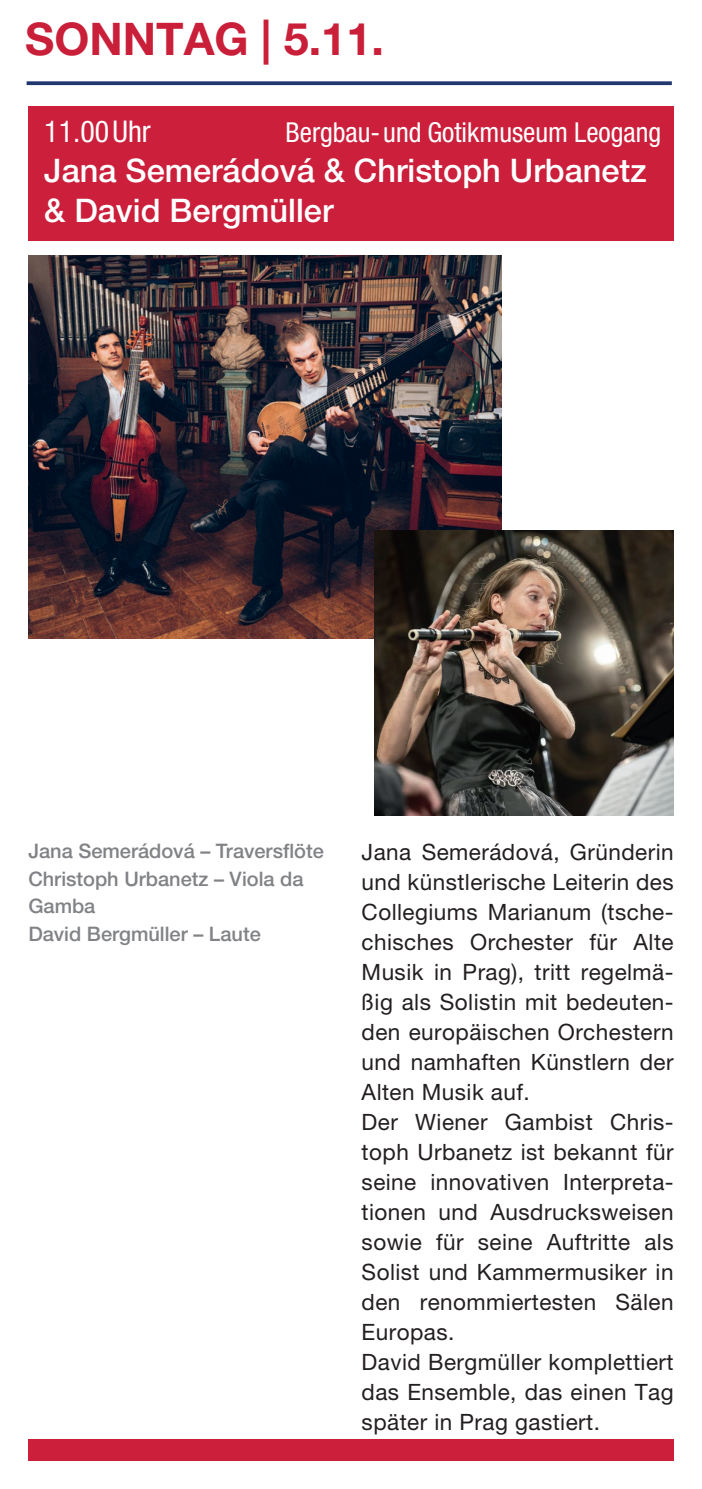
<style>
.page{position:relative;width:702px;height:1489px;background:#fff}
.page>*{position:absolute;margin:0;border:0;box-sizing:border-box;transform-origin:0 0}
.t1{font:700 45px "Helvetica Neue LT Pro";color:#c91f39}
.Headline_30_pt{font:500 32.5px/40px "Helvetica Neue LT Pro";color:#fff}
.Headline_30_pt-2{font:condensed 30px "Helvetica Neue LT Pro";color:#fff}
.Headline_30_pt-3{font:condensed 27.5px "Helvetica Neue LT Pro";color:#fff}
.Copy_6_pt{font:22.5px/30px "Helvetica Neue LT Pro";letter-spacing:.02em;color:#231f20;text-align:justify}
.Headline_30_pt-4{font:500 20px/27.5px "Helvetica Neue LT Pro";color:#808285}
</style>
<div class="page">
<div style="left:28px;top:1439px;width:645px;height:21px;background:#cb1f3c"></div>
<div style="left:28px;top:106px;width:645px;height:135px;background:#cb1f3b"></div>
<img style="left:28px;top:255px;width:473px;height:383px">
<svg style="left:27px;top:81px;width:644px;height:4px;background:#334879"></svg>
<img style="left:374px;top:530px;width:299px;height:285px">
<p class="t1" style="left:25px;top:11px;width:360px">SONNTAG | 5.11.</p>
<p class="Headline_30_pt-2" style="left:44px;top:114px;width:108px">11.00 Uhr</p>
<p class="Headline_30_pt-3" style="left:285px;top:116px;width:377px">Bergbau- und Gotikmuseum Leogang</p>
<p class="Headline_30_pt" style="left:44px;top:150px;width:603px">Jana Semerádová &amp; Christoph Urbanetz &amp; David Bergmüller</p>
<p class="Headline_30_pt-4" style="left:28px;top:837px;width:297px">Jana Semerádová – Traversflöte</p>
<p class="Headline_30_pt-4" style="left:28px;top:864px;width:277px">Christoph Urbanetz – Viola da<br>Gamba</p>
<p class="Headline_30_pt-4" style="left:28px;top:919px;width:234px">David Bergmüller – Laute</p>
<p class="Copy_6_pt" style="left:361px;top:836px;width:313px">Jana Semerádová, Gründerin und künstlerische Leiterin des Collegiums Marianum (tsche&shy;chisches Orchester für Alte Musik in Prag), tritt regelmä&shy;ßig als Solistin mit bedeuten&shy;den europäischen Orchestern und namhaften Künstlern der Alten Musik auf.</p>
<p class="Copy_6_pt" style="left:361px;top:1106px;width:313px">Der Wiener Gambist Chris&shy;toph Urbanetz ist bekannt für seine innovativen Interpreta&shy;tionen und Ausdrucksweisen sowie für seine Auftritte als Solist und Kammermusiker in den renommiertesten Sälen Europas.</p>
<p class="Copy_6_pt" style="left:361px;top:1346px;width:313px">David Bergmüller komplettiert das Ensemble, das einen Tag später in Prag gastiert.</p>
</div>
